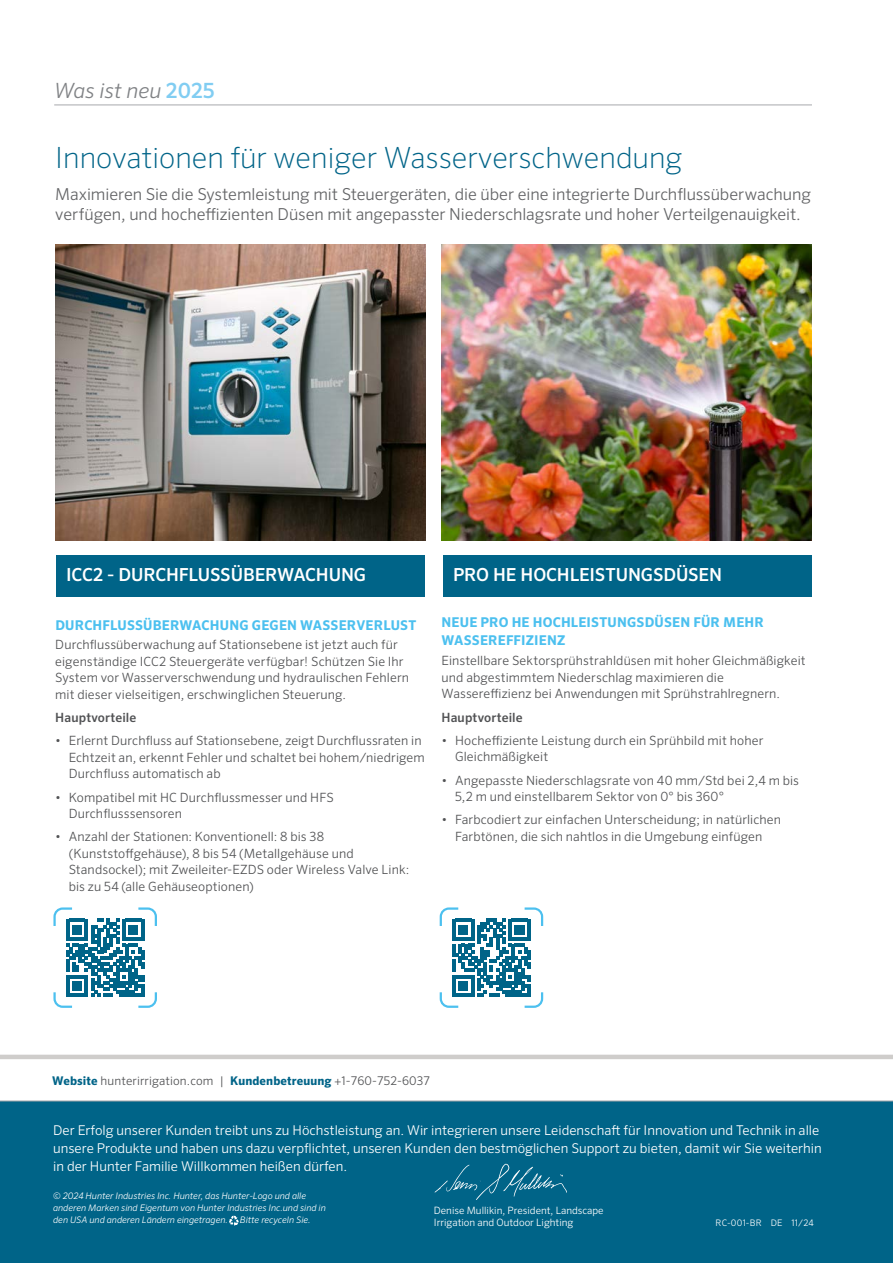
<style>
.page{position:relative;width:893px;height:1263px;background:#fff}
.page>*{position:absolute;margin:0;border:0;box-sizing:border-box;transform-origin:0 0}
.t1{font:200 29.25px "Sero Pro";color:#006488}
.t2{font:italic 300 21px "Sero Pro";color:#808285}
.t3{font:500 18px "Sero Pro";letter-spacing:-.01em;color:#fff}
.t4{font:300 16.5px/19.5px "Sero Pro";letter-spacing:-.005em;color:#636466}
.t5{font:300 13.5px/18px "Sero Pro";color:#fff}
.t6{font:700 13.5px/18px "Sero Pro";letter-spacing:.015em;color:#4cc0ef}
.t7{font:300 12.75px/16.5px "Sero Pro";letter-spacing:.01em;color:#515254}
.t8{font:500 12.75px "Sero Pro";letter-spacing:.01em;color:#515254}
.t9{font:300 12px "Sero Pro";letter-spacing:.01em;color:#515254}
.t10{font:300 10.2px/12.1px "Sero Pro";color:#fff}
.t11{font:italic 300 9px/12px "Sero Pro";color:#fff}
.t12{font:300 9px "Sero Pro";letter-spacing:.02em;color:#fff}
.s1{font-weight:500;font-style:normal;color:#81cdf2}
.s2{font-weight:700;color:#006488}
</style>
<div class="page">
<div style="left:0;top:1101px;width:893px;height:162px;background:#006488"></div>
<hr style="left:0;top:1055px;width:893px;height:4px;background:#cfcdcb">
<hr style="left:0;top:1101px;width:893px;height:1px;background:#a7a9ac">
<svg style="left:434px;top:1163px;width:133px;height:37px"></svg>
<hr style="left:54px;top:105px;width:758px;height:1px;background:#a7a9ac">
<svg style="left:229px;top:1216px;width:10px;height:10px"></svg>
<img style="left:55px;top:245px;width:371px;height:295px">
<img style="left:441px;top:245px;width:371px;height:295px">
<div style="left:56px;top:555px;width:369px;height:42px;background:#006488"></div>
<div style="left:443px;top:555px;width:369px;height:42px;background:#006488"></div>
<svg style="left:53px;top:907px;width:104px;height:101px"></svg>
<svg style="left:440px;top:907px;width:103px;height:101px"></svg>
<h2 class="t2" style="left:54px;top:78px;width:162px">Was ist neu <span class="s1">2025</span></h2>
<h1 class="t1" style="left:55px;top:141px;width:629px">Innovationen für weniger Wasserverschwendung</h1>
<p class="t4" style="left:55px;top:185px;width:757px">Maximieren Sie die Systemleistung mit Steuergeräten, die über eine integrierte Durchflussüberwachung verfügen, und hocheffizienten Düsen mit angepasster Niederschlagsrate und hoher Verteilgenauigkeit.</p>
<h3 class="t3" style="left:66px;top:564px;width:302px">ICC2 - DURCHFLUSSÜBERWACHUNG</h3>
<h3 class="t3" style="left:453px;top:564px;width:271px">PRO HE HOCHLEISTUNGSDÜSEN</h3>
<p class="t6" style="left:55px;top:616px;width:362px">DURCHFLUSSÜBERWACHUNG GEGEN WASSERVERLUST</p>
<p class="t7" style="left:55px;top:636px;width:355px">Durchflussüberwachung auf Stationsebene ist jetzt auch für eigenständige ICC2 Steuergeräte verfügbar! Schützen Sie Ihr System vor Wasserverschwendung und hydraulischen Fehlern mit dieser vielseitigen, erschwinglichen Steuerung.</p>
<p class="t8" style="left:55px;top:710px;width:83px">Hauptvorteile</p>
<p class="t7" style="left:69px;top:732px;width:357px;text-indent:-14px">• Erlernt Durchfluss auf Stationsebene, zeigt Durchflussraten in<br>Echtzeit an, erkennt Fehler und schaltet bei hohem/niedrigem<br>Durchfluss automatisch ab</p>
<p class="t7" style="left:69px;top:789px;width:266px;text-indent:-14px">• Kompatibel mit HC Durchflussmesser und HFS<br>Durchflusssensoren</p>
<p class="t7" style="left:69px;top:828px;width:342px;text-indent:-14px">• Anzahl der Stationen: Konventionell: 8 bis 38 (Kunststoffgehäuse), 8 bis 54 (Metallgehäuse und Standsockel); mit Zweileiter-EZDS oder Wireless Valve Link: bis zu 54 (alle Gehäuseoptionen)</p>
<p class="t6" style="left:442px;top:614px;width:324px">NEUE PRO HE HOCHLEISTUNGSDÜSEN FÜR MEHR<br>WASSEREFFIZIENZ</p>
<p class="t7" style="left:441px;top:652px;width:366px">Einstellbare Sektorsprühstrahldüsen mit hoher Gleichmäßigkeit und abgestimmtem Niederschlag maximieren die<br>Wassereffizienz bei Anwendungen mit Sprühstrahlregnern.</p>
<p class="t8" style="left:441px;top:709px;width:83px">Hauptvorteile</p>
<p class="t7" style="left:455px;top:732px;width:310px;text-indent:-14px">• Hocheffiziente Leistung durch ein Sprühbild mit hoher<br>Gleichmäßigkeit</p>
<p class="t7" style="left:455px;top:772px;width:345px;text-indent:-14px">• Angepasste Niederschlagsrate von 40 mm/Std bei 2,4 m bis<br>5,2 m und einstellbarem Sektor von 0° bis 360°</p>
<p class="t7" style="left:441px;top:811px;width:341px;text-align:center">• Farbcodiert zur einfachen Unterscheidung; in natürlichen<br>Farbtönen, die sich nahtlos in die Umgebung einfügen</p>
<p class="t9" style="left:52px;top:1073px;width:379px"><span class="s2">Website</span> hunterirrigation.com | <span class="s2">Kundenbetreuung</span> +1-760-752-6037</p>
<p class="t5" style="left:53px;top:1120px;width:770px">Der Erfolg unserer Kunden treibt uns zu Höchstleistung an. Wir integrieren unsere Leidenschaft für Innovation und Technik in alle unsere Produkte und haben uns dazu verpflichtet, unseren Kunden den bestmöglichen Support zu bieten, damit wir Sie weiterhin in der Hunter Familie Willkommen heißen dürfen.</p>
<p class="t11" style="left:53px;top:1190px;width:274px">© 2024 Hunter Industries Inc. Hunter, das Hunter-Logo und alle anderen Marken sind Eigentum von Hunter Industries Inc.und sind in den USA und anderen Ländern eingetragen.</p>
<p class="t10" style="left:434px;top:1204px;width:171px">Denise Mullikin, President, Landscape<br>Irrigation and Outdoor Lighting</p>
<p class="t11" style="left:240px;top:1214px;width:72px">Bitte recyceln Sie.</p>
<p class="t12" style="left:716px;top:1217px;width:100px">RC-001-BR DE 11/24</p>
</div>
